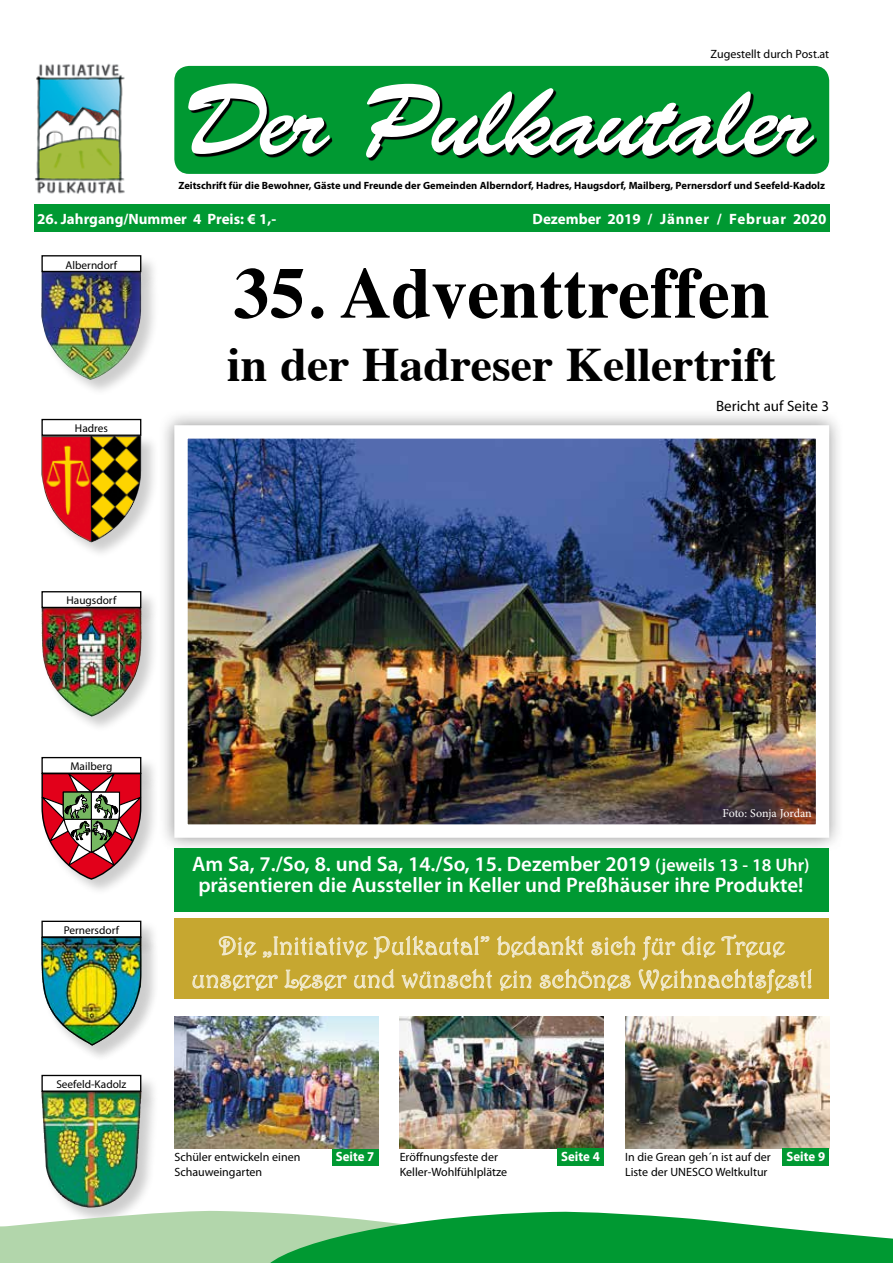
<style>
.page{position:relative;width:893px;height:1263px;background:#fff}
.page>*{position:absolute;margin:0;border:0;box-sizing:border-box;transform-origin:0 0}
.t1{font:99px "Brush Script Std";letter-spacing:-.02em;color:#fff}
.t2{font:700 72px "Times";color:#000}
.t3{font:700 48px "Times";color:#000}
.t4{font:25.5px/33px "Harrington";color:#f1e9cb;text-align:center}
.t5{font:600 21px/21px "Myriad Pro";color:#fff}
.t6{font:700 15px "Myriad Pro";color:#fff}
.t7{font:15px "Myriad Pro";color:#000}
.t8{font:700 13.5px "Myriad Pro";color:#fff;scale:.95 1}
.t9{font:12px/15px "Myriad Pro";color:#000}
.t10{font:12px "Minion Pro";letter-spacing:-.01em;color:#fff}
.t11{font:11.25px "Myriad Pro";color:#000}
.t12{font:700 10.5px "Myriad Pro";color:#000}
.s1{font-size:18px}
</style>
<div class="page">
<img style="left:400px;top:1016px;width:204px;height:132px">
<img style="left:625px;top:1016px;width:204px;height:132px">
<div style="left:34px;top:204px;width:795px;height:28px;background:#009932"></div>
<div style="left:174px;top:66px;width:655px;height:108px;background:#009932;border-radius:15px"></div>
<svg style="left:191px;top:86px;width:626px;height:74px"></svg>
<div style="left:40px;top:270px;width:119px;height:127px;background:#000;opacity:.2"></div>
<img style="left:41px;top:290px;width:100px;height:90px">
<div style="left:41px;top:255px;width:118px;height:35px;background:#000;opacity:.2"></div>
<div style="left:42px;top:256px;width:99px;height:15px;background:#fff"></div>
<div style="left:41px;top:255px;width:100px;height:17px;border:1px solid #000"></div>
<div style="left:41px;top:756px;width:118px;height:35px;background:#000;opacity:.2"></div>
<div style="left:42px;top:758px;width:99px;height:15px;background:#fff"></div>
<div style="left:41px;top:757px;width:100px;height:17px;border:1px solid #000"></div>
<div style="left:41px;top:920px;width:118px;height:35px;background:#000;opacity:.2"></div>
<div style="left:42px;top:921px;width:99px;height:16px;background:#fff"></div>
<div style="left:41px;top:921px;width:100px;height:17px;border:1px solid #000"></div>
<div style="left:41px;top:1090px;width:118px;height:135px;background:#000;opacity:.2"></div>
<img style="left:41px;top:1109px;width:100px;height:99px">
<div style="left:41px;top:1074px;width:118px;height:35px;background:#000;opacity:.2"></div>
<div style="left:42px;top:1075px;width:99px;height:16px;background:#fff"></div>
<div style="left:41px;top:1075px;width:100px;height:17px;border:1px solid #000"></div>
<div style="left:41px;top:772px;width:118px;height:125px;background:#000;opacity:.2"></div>
<svg style="left:41px;top:773px;width:100px;height:107px"></svg>
<div style="left:41px;top:936px;width:118px;height:126px;background:#000;opacity:.2"></div>
<img style="left:41px;top:936px;width:101px;height:110px">
<div style="left:41px;top:606px;width:118px;height:127px;background:#000;opacity:.2"></div>
<img style="left:42px;top:626px;width:19px;height:70px">
<div style="left:41px;top:591px;width:118px;height:35px;background:#000;opacity:.2"></div>
<div style="left:42px;top:592px;width:99px;height:15px;background:#fff"></div>
<div style="left:41px;top:591px;width:100px;height:17px;border:1px solid #000"></div>
<div style="left:41px;top:435px;width:118px;height:124px;background:#000;opacity:.2"></div>
<img style="left:41px;top:436px;width:100px;height:106px">
<div style="left:41px;top:419px;width:100px;height:17px;border:1px solid #000"></div>
<div style="left:557px;top:1148px;width:47px;height:17px;background:#009932"></div>
<div style="left:782px;top:1148px;width:47px;height:17px;background:#009932"></div>
<svg style="left:0;top:1210px;width:893px;height:53px"></svg>
<img style="left:35px;top:63px;width:90px;height:131px">
<div style="left:332px;top:1148px;width:46px;height:17px;background:#009932"></div>
<img style="left:174px;top:1016px;width:204px;height:132px">
<div style="left:159px;top:410px;width:686px;height:443px;background:#000;opacity:.42"></div>
<img style="left:188px;top:439px;width:627px;height:385px">
<div style="left:174px;top:425px;width:655px;height:413px;border:13px solid #fff"></div>
<div style="left:174px;top:918px;width:655px;height:81px;background:#c6a730"></div>
<svg style="left:219px;top:936px;width:149px;height:22px"></svg>
<svg style="left:374px;top:936px;width:116px;height:23px"></svg>
<svg style="left:497px;top:936px;width:87px;height:22px"></svg>
<svg style="left:591px;top:936px;width:44px;height:20px"></svg>
<svg style="left:642px;top:936px;width:34px;height:25px"></svg>
<svg style="left:682px;top:935px;width:103px;height:23px"></svg>
<svg style="left:192px;top:969px;width:155px;height:22px"></svg>
<svg style="left:354px;top:969px;width:41px;height:20px"></svg>
<svg style="left:401px;top:969px;width:91px;height:20px"></svg>
<svg style="left:500px;top:970px;width:32px;height:21px"></svg>
<svg style="left:539px;top:969px;width:92px;height:22px"></svg>
<svg style="left:638px;top:969px;width:174px;height:25px"></svg>
<div style="left:174px;top:848px;width:655px;height:64px;background:#009932"></div>
<p class="t9" style="left:711px;top:47px;width:120px">Zugestellt durch Post.at</p>
<h1 class="t1" style="left:183px;top:66px;width:631px">Der Pulkautaler</h1>
<p class="t12" style="left:178px;top:180px;width:648px">Zeitschrift für die Bewohner, Gäste und Freunde der Gemeinden Alberndorf, Hadres, Haugsdorf, Mailberg, Pernersdorf und Seefeld-Kadolz</p>
<p class="t6" style="left:37px;top:210px;width:241px">26. Jahrgang/Nummer 4 Preis: € 1,-</p>
<p class="t6" style="left:533px;top:210px;width:295px">Dezember 2019 / Jänner / Februar 2020</p>
<p class="t11" style="left:66px;top:259px;width:53px">Alberndorf</p>
<p class="t11" style="left:75px;top:422px;width:34px">Hadres</p>
<h2 class="t2" style="left:234px;top:224px;width:538px">35. Adventtreffen</h2>
<h3 class="t3" style="left:227px;top:318px;width:550px">in der Hadreser Kellertrift</h3>
<p class="t7" style="left:716px;top:397px;width:115px">Bericht auf Seite 3</p>
<p class="t11" style="left:67px;top:594px;width:51px">Haugsdorf</p>
<p class="t11" style="left:70px;top:760px;width:43px">Mailberg</p>
<p class="t11" style="left:64px;top:924px;width:57px">Pernersdorf</p>
<p class="t11" style="left:56px;top:1078px;width:72px">Seefeld-Kadolz</p>
<p class="t10" style="left:723px;top:805px;width:91px">Foto: Sonja Jordan</p>
<h3 class="t5" style="left:192px;top:853px;width:619px">Am Sa, 7./So, 8. und Sa, 14./So, 15. Dezember 2019 <span class="s1">(jeweils 13 - 18 Uhr) </span>präsentieren die Aussteller in Keller und Preßhäuser ihre Produkte!</h3>
<h3 class="t4" style="left:191px;top:929px;width:622px">Die „Initiative Pulkautal” bedankt sich für die Treue unserer Leser und wünscht ein schönes Weihnachtsfest!</h3>
<p class="t9" style="left:174px;top:1150px;width:127px">Schüler entwickeln einen</p>
<p class="t8" style="left:561px;top:1149px;width:42px">Seite 4</p>
<p class="t8" style="left:786px;top:1149px;width:42px">Seite 9</p>
<p class="t9" style="left:174px;top:1165px;width:89px">Schauweingarten</p>
<p class="t8" style="left:336px;top:1149px;width:42px">Seite 7</p>
<p class="t9" style="left:400px;top:1150px;width:109px">Eröffnungsfeste der<br>Keller-Wohlfühlplätze</p>
<p class="t9" style="left:625px;top:1150px;width:147px">In die Grean geh´n ist auf der<br>Liste der UNESCO Weltkultur</p>
</div>
